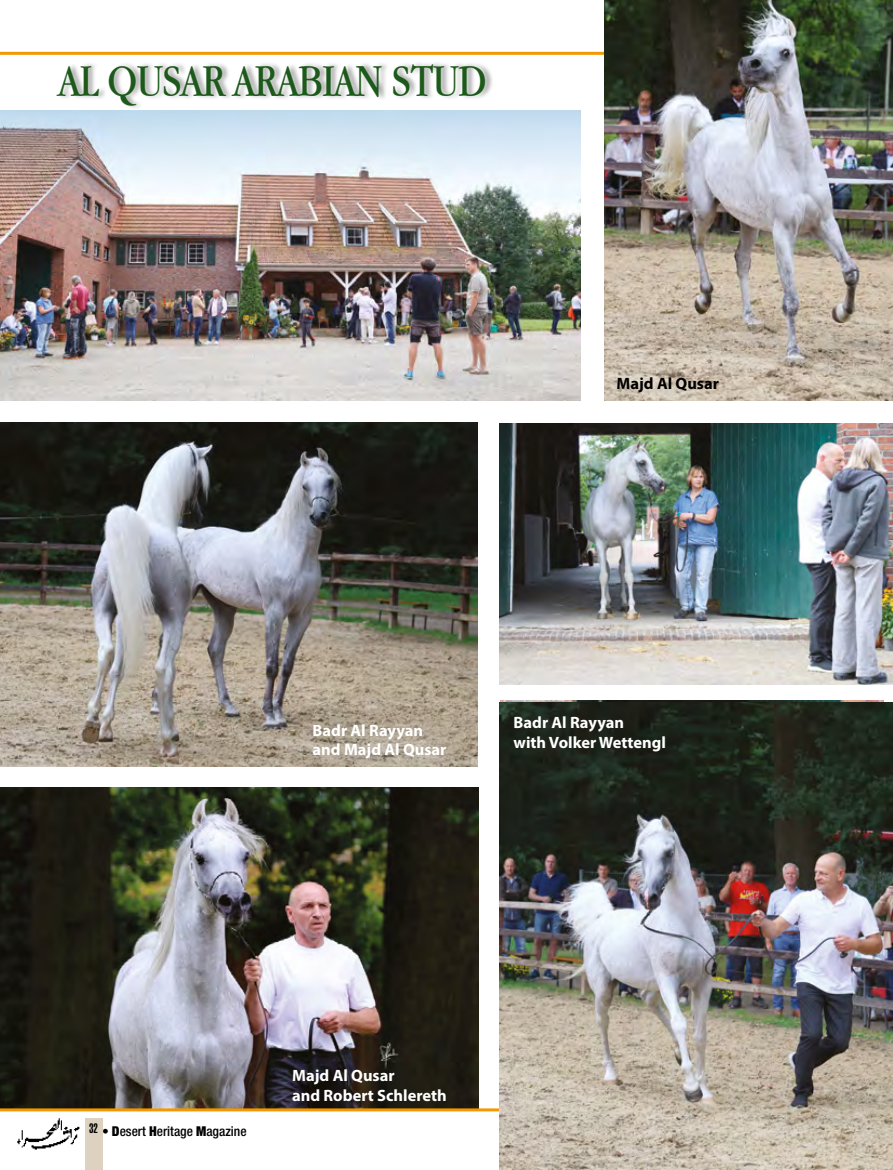
<style>
.page{position:relative;width:893px;height:1170px;background:#fff}
.page>*{position:absolute;margin:0;border:0;box-sizing:border-box;transform-origin:0 0}
.t1{font:47.7px "Apple Garamond";letter-spacing:-.02em;color:#1d591a}
.t2{font:700 16.35px/19.6px "Myriad Pro";color:#fff}
.t3{font:700 16.35px "Myriad Pro";color:#000}
.t4{font:500 condensed 13.5px "Helvetica Neue LT Std";color:#000}
.s1{font-family:"Helvetica Neue";font-weight:900}
</style>
<div class="page">
<hr style="left:0;top:52px;width:893px;height:3px;background:#f49800">
<img style="left:0;top:110px;width:581px;height:290px">
<img style="left:499px;top:423px;width:394px;height:261px">
<img style="left:0;top:422px;width:477px;height:344px">
<img style="left:604px;top:0;width:289px;height:400px">
<img style="left:0;top:787px;width:478px;height:321px">
<div style="left:57px;top:60px;width:437px;height:50px;background:#000;opacity:.34"></div>
<hr style="left:0;top:1108px;width:893px;height:3px;background:#f49800">
<img style="left:499px;top:702px;width:394px;height:467px">
<div style="left:85px;top:1118px;width:17px;height:51px;background:#ddd2c0"></div>
<img style="left:17px;top:1118px;width:63px;height:32px">
<h1 class="t1" style="left:58px;top:52px;width:430px">AL QUSAR ARABIAN STUD</h1>
<p class="t3" style="left:617px;top:373px;width:104px">Majd Al Qusar</p>
<p class="t2" style="left:313px;top:719px;width:135px">Badr Al Rayyan and Majd Al Qusar</p>
<p class="t2" style="left:514px;top:712px;width:154px">Badr Al Rayyan<br>with Volker Wettengl</p>
<p class="t4" style="left:89px;top:1123px;width:159px"><sup>32</sup> • <span class="s1">D</span>esert <span class="s1">H</span>eritage <span class="s1">M</span>agazine</p>
<p class="t2" style="left:292px;top:1064px;width:156px">Majd Al Qusar<br>and Robert Schlereth</p>
</div>
